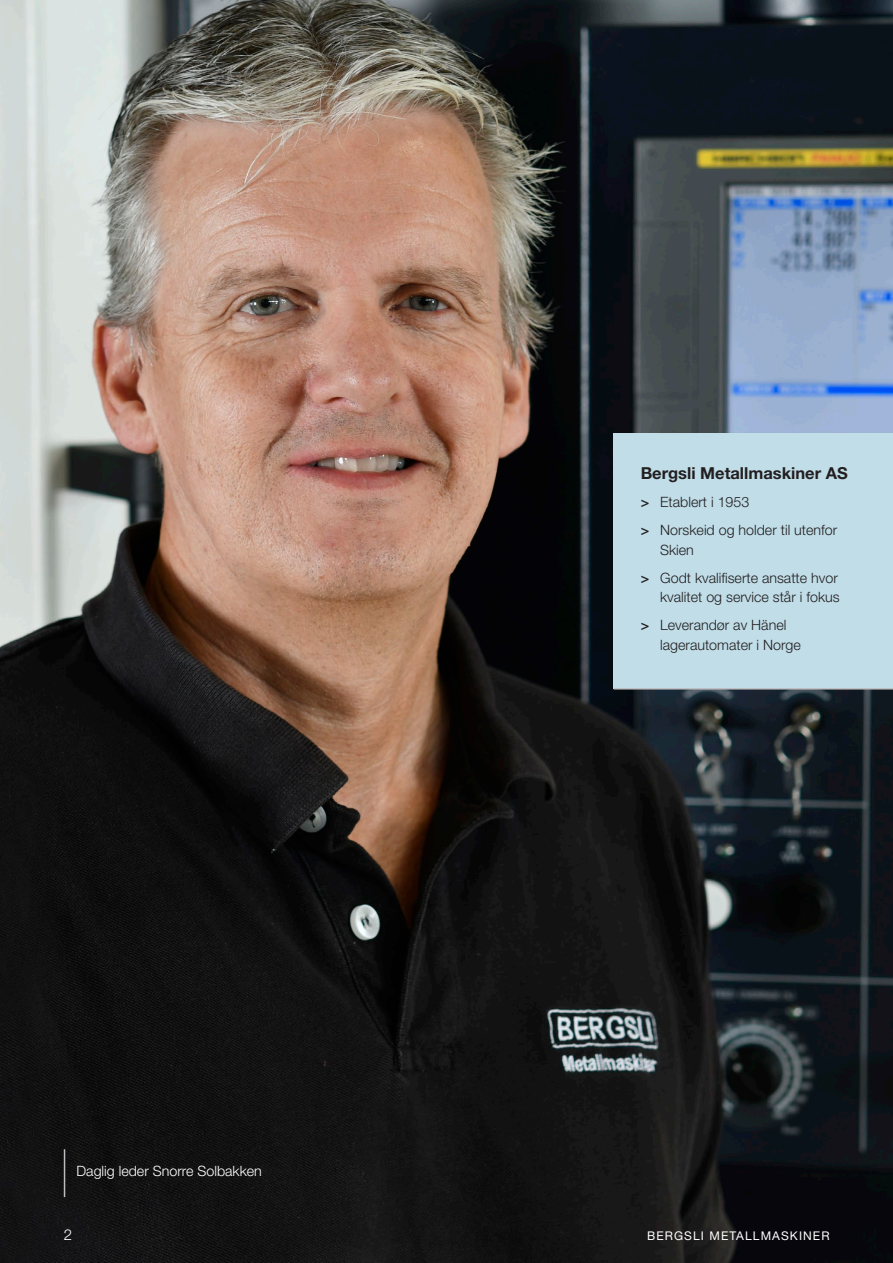
<style>
.page{position:relative;width:893px;height:1263px;background:#fff}
.page>*{position:absolute;margin:0;border:0;box-sizing:border-box;transform-origin:0 0}
.t1{font:700 16.5px "Helvetica Neue";color:#231f20}
.t2{font:300 15px "Helvetica Neue";color:#fff}
.t3{font:300 14.25px/28px "Helvetica Neue";color:#231f20}
.t4{font:300 14.25px "Helvetica Neue";color:#fff}
.t5{font:12px "Helvetica Neue";letter-spacing:.09em;color:#fff}
.s1{font-weight:500}
</style>
<div class="page">
<img style="left:0;top:0;width:893px;height:1263px">
<div style="left:614px;top:434px;width:279px;height:255px;background:#c0dde8"></div>
<hr style="left:614px;top:688px;width:279px;height:1px;background:#bcbdc0">
<hr style="left:64px;top:1149px;width:1px;height:48px;background:#bcbdc0">
<p class="t4" style="left:77px;top:1162px;width:187px">Daglig leder Snorre Solbakken</p>
<p class="t1" style="left:641px;top:463px;width:209px">Bergsli Metallmaskiner AS</p>
<p class="t3" style="left:641px;top:488px;width:198px"><span class="s1">&gt;</span> Etablert i 1953<br><span class="s1">&gt;</span> Norskeid og holder til utenfor</p>
<p class="t3" style="left:641px;top:535px;width:199px;text-indent:19px">Skien<br><span class="s1">&gt;</span> Godt kvalifiserte ansatte hvor</p>
<p class="t3" style="left:641px;top:583px;width:200px;text-indent:19px">kvalitet og service står i fokus <span class="s1">&gt;</span> Leverandør av Hänel</p>
<p class="t3" style="left:660px;top:630px;width:142px">lagerautomater i Norge</p>
<p class="t2" style="left:64px;top:1225px;width:10px">2</p>
<p class="t5" style="left:647px;top:1228px;width:184px">BERGSLI METALLMASKINER</p>
</div>
